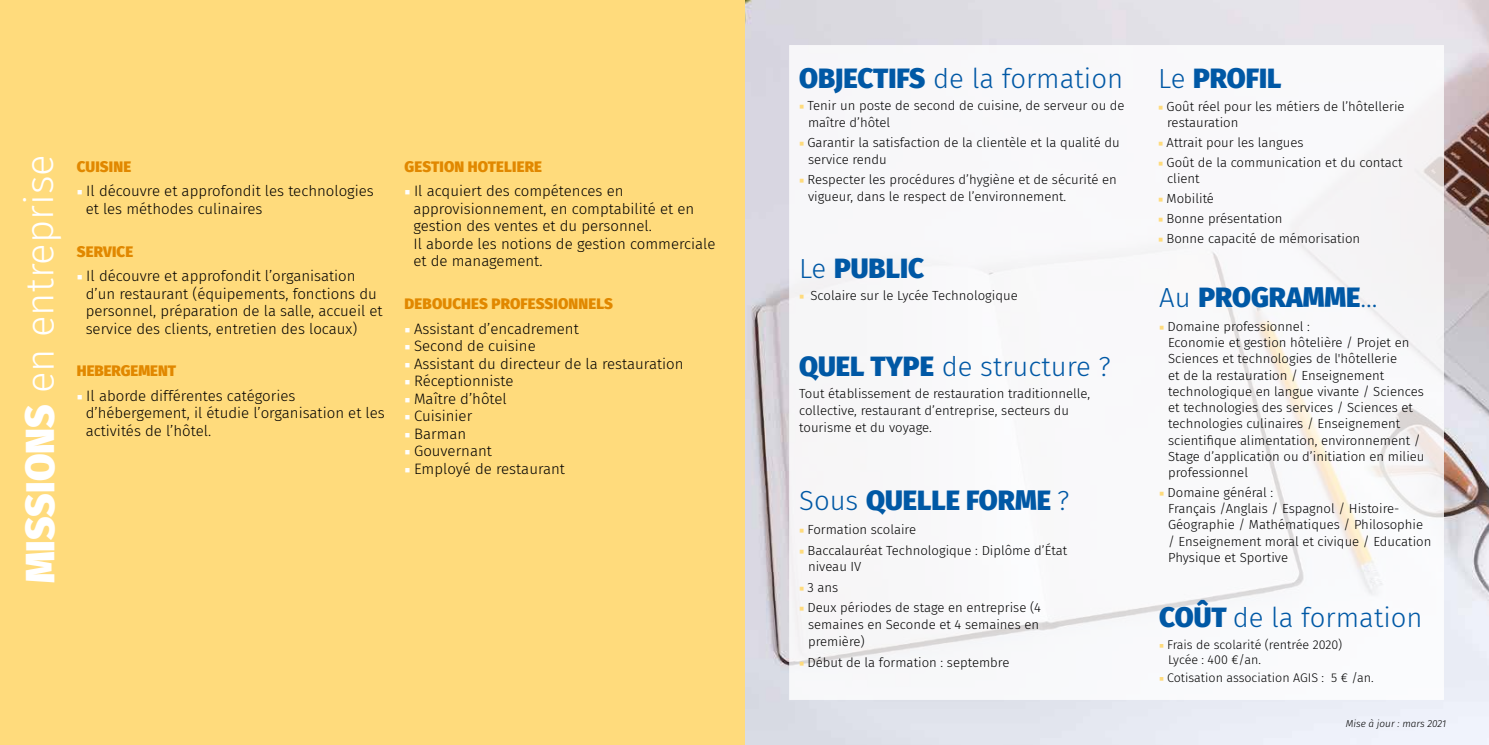
<style>
.page{position:relative;width:1489px;height:745px;background:#fff}
.page>*{position:absolute;margin:0;border:0;box-sizing:border-box;transform-origin:0 0}
.t1{font:300 40px "Fira Sans";letter-spacing:-.005em;color:#fff}
.t2{font:300 27.5px "Fira Sans";color:#0058a5}
.t3{font:900 27.5px "Fira Sans";color:#0058a5}
.t4{font:300 15px/17.5px "Fira Sans";color:#000}
.t5{font:900 15px "Fira Sans";letter-spacing:.01em;color:#e18800}
.t6{font:300 13.12px/16.2px "Fira Sans";color:#000}
.t7{font:300 12.5px/15px "Fira Sans";color:#000}
.t8{font:italic 300 10px "Fira Sans";color:#000}
.s1{font-weight:900}
.s2{font-family:"Minion Pro";font-weight:400;color:#fff}
.s3{font-family:"Minion Pro";font-weight:400;color:#ffdb7c}
.s4{font-weight:300}
</style>
<div class="page">
<img style="left:744px;top:0;width:744px;height:744px">
<div style="left:0;top:0;width:744px;height:744px;background:#ffdb7c"></div>
<div style="left:789px;top:45px;width:654px;height:654px;background:#f9f8fa"></div>
<h1 class="t1" style="left:11px;top:583px;width:430px;rotate:-90deg"><span class="s1">MISSIONS</span> en entreprise</h1>
<p class="t5" style="left:77px;top:153px;width:56px">CUISINE</p>
<p class="t4" style="left:86px;top:182px;width:290px;text-indent:-9px"><span class="s2">■</span> Il découvre et approfondit les technologies et les méthodes culinaires</p>
<p class="t5" style="left:77px;top:238px;width:58px">SERVICE</p>
<p class="t4" style="left:86px;top:267px;width:298px;text-indent:-9px"><span class="s2">■</span> Il découvre et approfondit l’organisation d’un restaurant (équipements, fonctions du personnel, préparation de la salle, accueil et service des clients, entretien des locaux)</p>
<p class="t5" style="left:77px;top:357px;width:101px">HEBERGEMENT</p>
<p class="t4" style="left:86px;top:386px;width:300px;text-indent:-9px"><span class="s2">■</span> Il aborde différentes catégories d’hébergement, il étudie l’organisation et les activités de l’hôtel.</p>
<p class="t5" style="left:404px;top:153px;width:139px">GESTION HOTELIERE</p>
<p class="t4" style="left:413px;top:182px;width:303px;text-indent:-9px"><span class="s2">■</span> Il acquiert des compétences en approvisionnement, en comptabilité et en gestion des ventes et du personnel.<br>Il aborde les notions de gestion commerciale et de management.</p>
<p class="t5" style="left:404px;top:290px;width:210px">DEBOUCHES PROFESSIONNELS</p>
<p class="t4" style="left:404px;top:319px;width:176px"><span class="s2">■</span> Assistant d’encadrement</p>
<p class="t4" style="left:404px;top:337px;width:133px"><span class="s2">■</span> Second de cuisine</p>
<p class="t4" style="left:404px;top:354px;width:280px"><span class="s2">■</span> Assistant du directeur de la restauration</p>
<p class="t4" style="left:404px;top:372px;width:110px"><span class="s2">■</span> Réceptionniste</p>
<p class="t4" style="left:404px;top:389px;width:104px"><span class="s2">■</span> Maître d’hôtel</p>
<p class="t4" style="left:404px;top:407px;width:69px"><span class="s2">■</span> Cuisinier</p>
<p class="t4" style="left:404px;top:424px;width:63px"><span class="s2">■</span> Barman</p>
<p class="t4" style="left:404px;top:442px;width:89px"><span class="s2">■</span> Gouvernant</p>
<p class="t4" style="left:404px;top:459px;width:162px"><span class="s2">■</span> Employé de restaurant</p>
<h2 class="t2" style="left:799px;top:59px;width:325px"><span class="s1">OBJECTIFS</span> de la formation</h2>
<p class="t6" style="left:808px;top:96px;width:318px;line-height:16.9px;text-indent:-9px"><span class="s3">■</span> Tenir un poste de second de cuisine, de serveur ou de maître d’hôtel</p>
<p class="t6" style="left:808px;top:134px;width:313px;line-height:16.9px;text-indent:-9px"><span class="s3">■</span> Garantir la satisfaction de la clientèle et la qualité du service rendu</p>
<p class="t6" style="left:808px;top:171px;width:310px;line-height:16.9px;text-indent:-9px"><span class="s3">■</span> Respecter les procédures d’hygiène et de sécurité en vigueur, dans le respect de l’environnement.</p>
<h2 class="t3" style="left:799px;top:244px;width:126px"><span class="s4">Le</span> PUBLIC</h2>
<p class="t6" style="left:799px;top:287px;width:220px"><span class="s3">■</span> Scolaire sur le Lycée Technologique</p>
<h2 class="t2" style="left:799px;top:346px;width:313px"><span class="s1">QUEL TYPE</span> de structure ?</h2>
<p class="t6" style="left:799px;top:384px;width:292px;line-height:16.9px">Tout établissement de restauration traditionnelle, collective, restaurant d’entreprise, secteurs du tourisme et du voyage.</p>
<h2 class="t3" style="left:799px;top:475px;width:272px"><span class="s4">Sous</span> QUELLE FORME <span class="s4">?</span></h2>
<p class="t6" style="left:799px;top:521px;width:118px"><span class="s3">■</span> Formation scolaire</p>
<p class="t6" style="left:808px;top:541px;width:261px;line-height:16.9px;text-indent:-9px"><span class="s3">■</span> Baccalauréat Technologique : Diplôme d’État niveau IV</p>
<p class="t6" style="left:799px;top:578px;width:41px"><span class="s3">■</span> 3 ans</p>
<p class="t6" style="left:808px;top:598px;width:234px;line-height:16.9px;text-indent:-9px"><span class="s3">■</span> Deux périodes de stage en entreprise (4 semaines en Seconde et 4 semaines en première)</p>
<p class="t6" style="left:799px;top:653px;width:212px"><span class="s3">■</span> Début de la formation : septembre</p>
<h2 class="t3" style="left:1158px;top:53px;width:125px"><span class="s4">Le</span> PROFIL</h2>
<p class="t6" style="left:1167px;top:98px;width:239px;text-indent:-9px"><span class="s3">■</span> Goût réel pour les métiers de l’hôtellerie restauration</p>
<p class="t6" style="left:1158px;top:134px;width:147px"><span class="s3">■</span> Attrait pour les langues</p>
<p class="t6" style="left:1167px;top:154px;width:237px;text-indent:-9px"><span class="s3">■</span> Goût de la communication et du contact client</p>
<p class="t6" style="left:1158px;top:190px;width:57px"><span class="s3">■</span> Mobilité</p>
<p class="t6" style="left:1158px;top:210px;width:126px"><span class="s3">■</span> Bonne présentation</p>
<p class="t6" style="left:1158px;top:230px;width:203px"><span class="s3">■</span> Bonne capacité de mémorisation</p>
<h2 class="t3" style="left:1159px;top:273px;width:220px"><span class="s4">Au</span> PROGRAMME<span class="s4">...</span></h2>
<p class="t6" style="left:1168px;top:318px;width:258px;text-indent:-9px"><span class="s3">■</span> Domaine professionnel :<br>Economie et gestion hôtelière / Projet en Sciences et technologies de l'hôtellerie<br>et de la restauration / Enseignement technologique en langue vivante / Sciences et technologies des services / Sciences et technologies culinaires / Enseignement scientifique alimentation, environnement / Stage d’application ou d’initiation en milieu professionnel</p>
<p class="t6" style="left:1168px;top:484px;width:265px;text-indent:-9px"><span class="s3">■</span> Domaine général :<br>Français /Anglais / Espagnol / Histoire-Géographie / Mathématiques / Philosophie / Enseignement moral et civique / Education Physique et Sportive</p>
<h2 class="t2" style="left:1159px;top:597px;width:265px"><span class="s1">COÛT</span> de la formation</h2>
<p class="t7" style="left:1167px;top:636px;width:176px;text-indent:-9px"><span class="s3">■</span> Frais de scolarité (rentrée 2020)<br>Lycée : 400 €/an.</p>
<p class="t7" style="left:1159px;top:670px;width:216px"><span class="s3">■</span> Cotisation association AGIS : 5 € /an.</p>
<p class="t8" style="left:1345px;top:716px;width:102px">Mise à jour : mars 2021</p>
</div>
